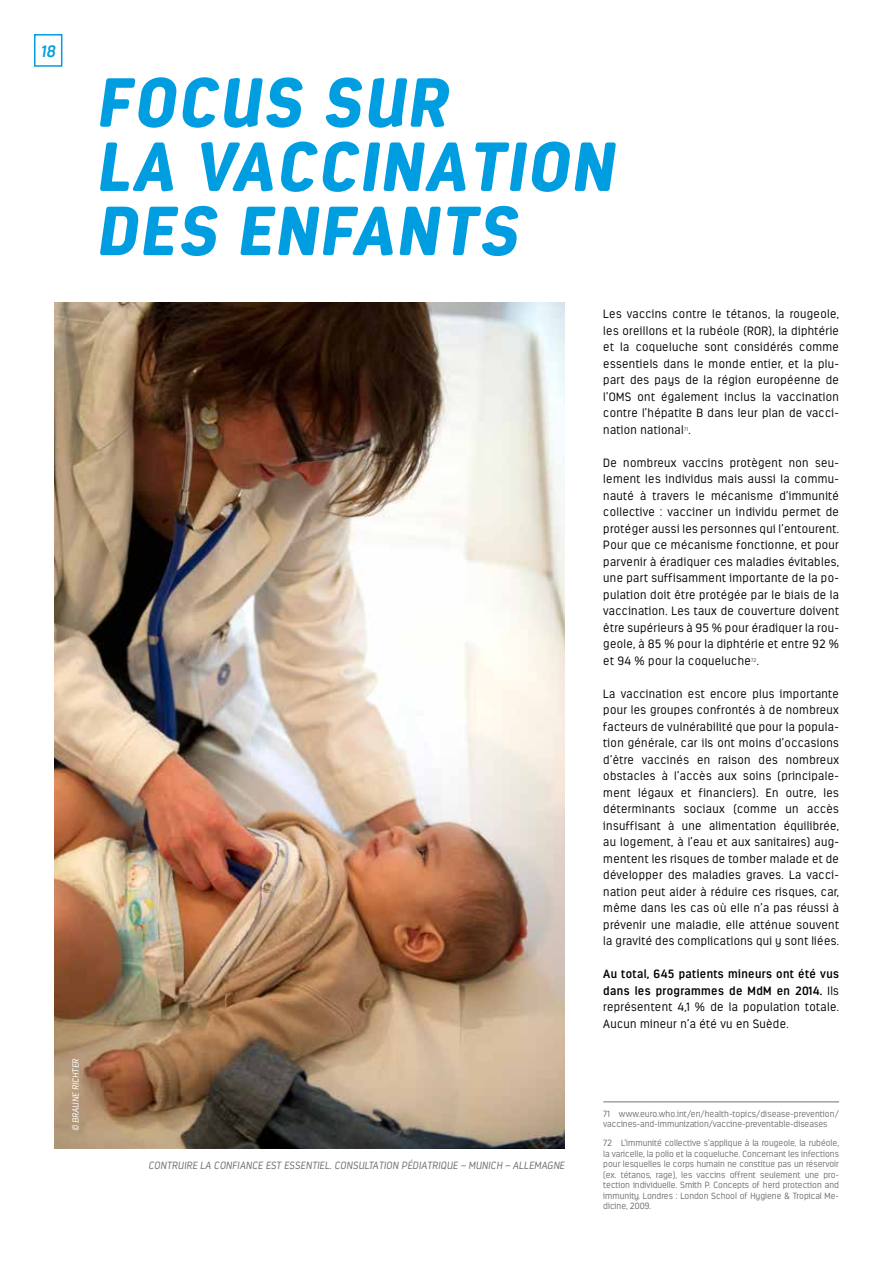
<style>
.page{position:relative;width:893px;height:1263px;background:#fff}
.page>*{position:absolute;margin:0;border:0;box-sizing:border-box;transform-origin:0 0}
.t1{font:italic 900 69.3px/64.2px "Estandar Rounded";letter-spacing:.04em;color:#009ee0}
.t2{font:italic 600 16.5px "Estandar Rounded";color:#009ee0}
.t3{font:300 12px/16.5px "Estandar Rounded";letter-spacing:.03em;color:#000;text-align:justify}
.t4{font:italic 300 10.5px "Estandar Rounded";letter-spacing:.03em;color:#707172}
.t5{font:300 9px/10.5px "Estandar Rounded";color:#707172}
.t6{font:italic 300 9px "Estandar Rounded";color:#fff}
.t7{font:600 5.25px "Estandar Rounded";color:#707172}
.s1{font-weight:600}
</style>
<div class="page">
<div style="left:34px;top:34px;width:28px;height:33px;border:2px solid #009ee0"></div>
<hr style="left:603px;top:1101px;width:236px;height:1px;background:#707172">
<img style="left:54px;top:303px;width:511px;height:845px">
<h2 class="t2" style="left:41px;top:41px;width:16px">18</h2>
<h1 class="t1" style="left:96px;top:70px;width:518px">FOCUS SUR<br>LA VACCINATION<br>DES ENFANTS</h1>
<p class="t6" style="left:71px;top:1131px;width:73px;rotate:-90deg">© BRAUNE RICHTER</p>
<p class="t4" style="left:149px;top:1159px;width:84px">CONTRUIRE LA CONFIANCE</p>
<p class="t4" style="left:266px;top:1159px;width:217px">EST ESSEN TIEL. CONSULTATION PÉDIA TRIQUE – MUNICH</p>
<p class="t4" style="left:505px;top:1159px;width:21px">– ALLEMA</p>
<p class="t4" style="left:547px;top:1159px;width:13px">GNE</p>
<p class="t3" style="left:603px;top:306px;width:237px">Les vaccins contre le tétanos, la rougeole, les oreillons et la rubéole (ROR), la diphtérie et la coqueluche sont considérés comme essentiels dans le monde entier, et la plu&shy;part des pays de la région européenne de l’OMS ont également inclus la vaccination contre l’hépatite B dans leur plan de vacci&shy;nation national .</p>
<p class="t7" style="left:684px;top:426px;width:6px">71</p>
<p class="t3" style="left:603px;top:454px;width:237px">De nombreux vaccins protègent non seu&shy;lement les individus mais aussi la commu&shy;nauté à travers le mécanisme d’immunité collective : vacciner un individu permet de protéger aussi les personnes qui l’entourent.<br>Pour que ce mécanisme fonctionne, et pour parvenir à éradiquer ces maladies évitables, une part suffisamment importante de la po&shy;pulation doit être protégée par le biais de la vaccination. Les taux de couverture doivent être supérieurs à 95 % pour éradiquer la rou&shy;geole, à 85 % pour la diphtérie et entre 92 % et 94 % pour la coqueluche</p>
<p class="t7" style="left:751px;top:657px;width:7px">72</p>
<p class="t3" style="left:757px;top:652px;width:4px">.</p>
<p class="t3" style="left:603px;top:685px;width:237px">La vaccination est encore plus importante pour les groupes confrontés à de nombreux facteurs de vulnérabilité que pour la popula&shy;tion générale, car ils ont moins d’occasions d’être vaccinés en raison des nombreux obstacles à l’accès aux soins (principale&shy;ment légaux et financiers). En outre, les déterminants sociaux (comme un accès insuffisant à une alimentation équilibrée, au logement, à l’eau et aux sanitaires) aug&shy;mentent les risques de tomber malade et de développer des maladies graves. La vacci&shy;nation peut aider à réduire ces risques, car, même dans les cas où elle n’a pas réussi à prévenir une maladie, elle atténue souvent la gravité des complications qui y sont liées.</p>
<p class="t3" style="left:603px;top:966px;width:237px"><span class="s1">Au total, 645 patients mineurs ont été vus dans les programmes de MdM en 2014.</span> Ils représentent 4,1 % de la population totale.<br>Aucun mineur n’a été vu en Suède.</p>
<p class="t5" style="left:603px;top:1108px;width:237px">71 www.euro.who.int/en/health-topics/disease-prevention/ vaccines-and-immunization/vaccine-preventable-diseases</p>
<p class="t5" style="left:603px;top:1138px;width:237px;text-align:justify">72 L’immunité collective s’applique à la rougeole, la rubéole, la varicelle, la polio et la coqueluche. Concernant les infections pour lesquelles le corps humain ne constitue pas un réservoir (ex. tétanos, rage), les vaccins offrent seulement une pro&shy;tection individuelle. Smith P. Concepts of herd protection and immunity. Londres : London School of Hygiene &amp; Tropical Me&shy;dicine, 2009.</p>
</div>
